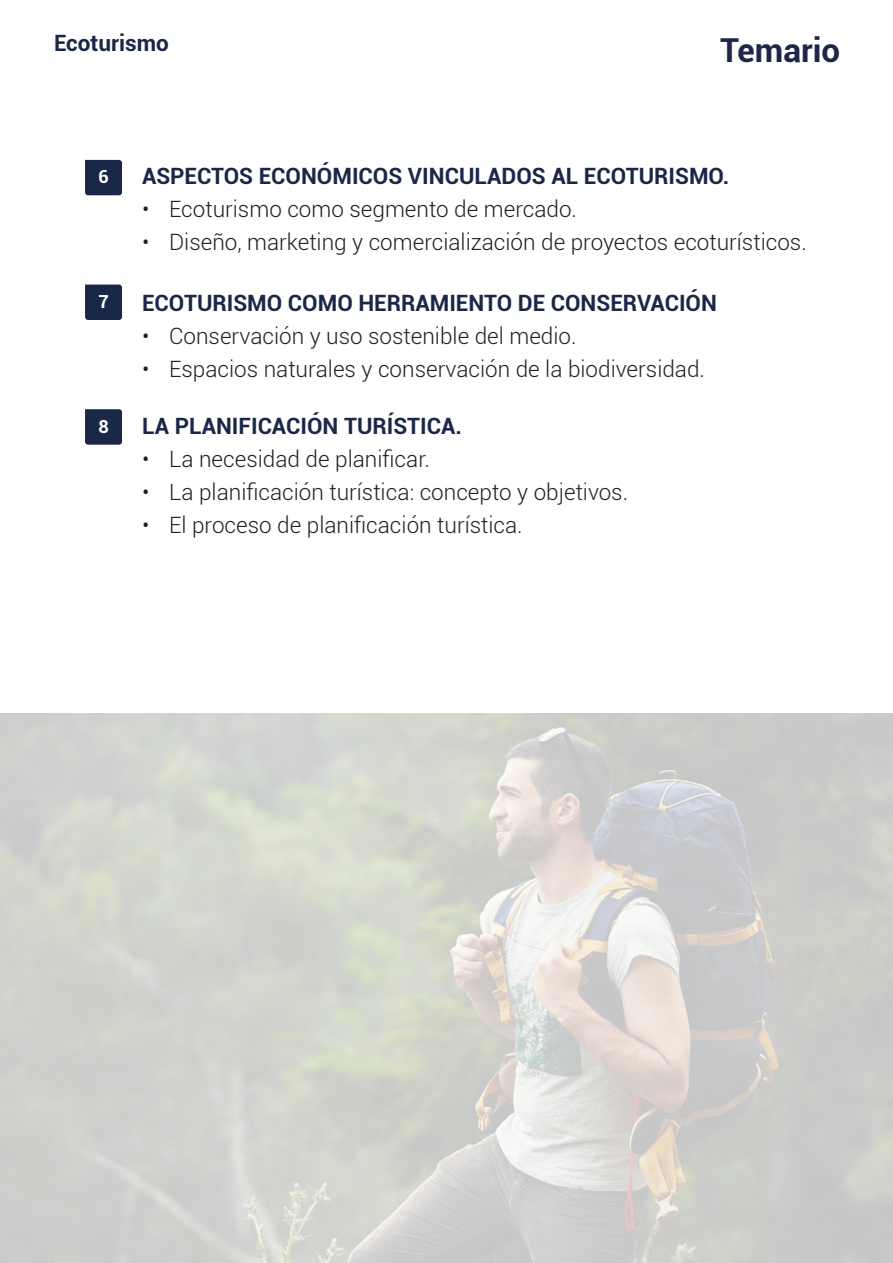
<style>
.page{position:relative;width:893px;height:1263px;background:#fff}
.page>*{position:absolute;margin:0;border:0;box-sizing:border-box;transform-origin:0 0}
.t1{font:700 33px "Roboto";color:#1a2749}
.t2{font:300 22.5px "Roboto";color:#231f20}
.t3{font:700 22.5px "Roboto";color:#1a2749}
.t4{font:700 18px "Roboto";color:#fff}
</style>
<div class="page">
<img style="left:0;top:713px;width:893px;height:550px">
<svg style="left:85px;top:160px;width:37px;height:35px"></svg>
<svg style="left:85px;top:285px;width:37px;height:35px"></svg>
<svg style="left:85px;top:409px;width:37px;height:36px"></svg>
<p class="t3" style="left:54px;top:27px;width:116px">Ecoturismo</p>
<h1 class="t1" style="left:720px;top:27px;width:122px">Temario</h1>
<p class="t4" style="left:99px;top:164px;width:12px">6</p>
<p class="t4" style="left:99px;top:289px;width:12px">7</p>
<p class="t4" style="left:99px;top:414px;width:12px">8</p>
<p class="t3" style="left:142px;top:160px;width:589px">ASPECTOS ECONÓMICOS VINCULADOS AL ECOTURISMO.</p>
<p class="t2" style="left:142px;top:193px;width:436px">• Ecoturismo como segmento de mercado.</p>
<p class="t2" style="left:142px;top:226px;width:666px">• Diseño, marketing y comercialización de proyectos ecoturísticos.</p>
<p class="t3" style="left:142px;top:287px;width:576px">ECOTURISMO COMO HERRAMIENTO DE CONSERVACIÓN</p>
<p class="t2" style="left:142px;top:321px;width:436px">• Conservación y uso sostenible del medio.</p>
<p class="t2" style="left:142px;top:354px;width:564px">• Espacios naturales y conservación de la biodiversidad.</p>
<p class="t3" style="left:142px;top:410px;width:321px">LA PLANIFICACIÓN TURÍSTICA.</p>
<p class="t2" style="left:142px;top:444px;width:289px">• La necesidad de planificar.</p>
<p class="t2" style="left:142px;top:477px;width:487px">• La planificación turística: concepto y objetivos.</p>
<p class="t2" style="left:142px;top:510px;width:382px">• El proceso de planificación turística.</p>
</div>
